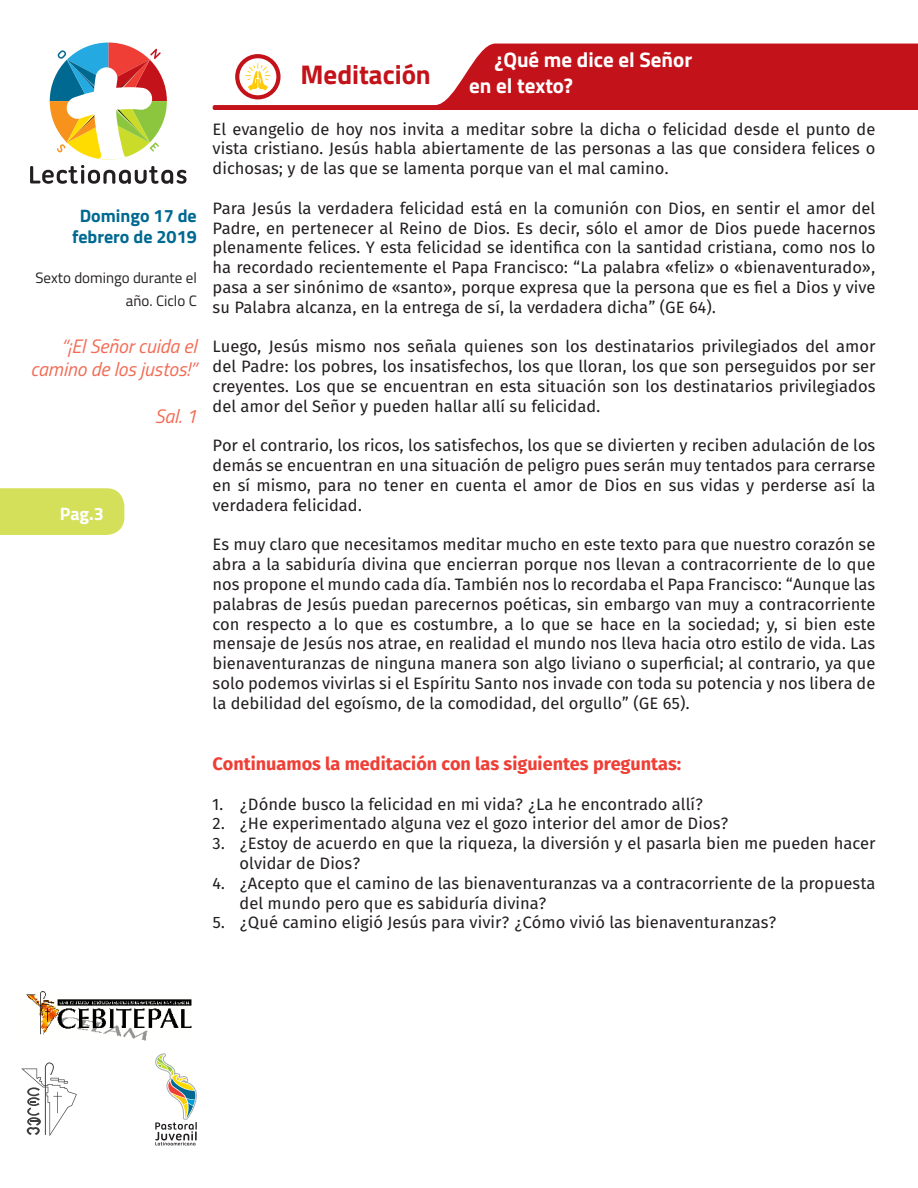
<style>
.page{position:relative;width:918px;height:1188px;background:#fff}
.page>*{position:absolute;margin:0;border:0;box-sizing:border-box;transform-origin:0 0}
.t1{font:700 27px "Titillium Web";color:#c4121a}
.t2{font:700 21px "Titillium Web";color:#fff}
.t3{font:italic 19.5px/23.4px "Titillium Web";color:#f26b54;text-align:right}
.t4{font:700 18px "Fira Sans OT";color:#ee3e35}
.t5{font:700 18px/21.6px "Titillium Web";color:#006991;text-align:center}
.t6{font:700 18px "Titillium Web";color:#fff}
.t7{font:16.5px/19.8px "Fira Sans OT";color:#231f20;text-align:justify}
.t8{font:15px/23.4px "Titillium Web";color:#231f20;text-align:right}
</style>
<div class="page">
<svg style="left:30px;top:43px;width:157px;height:141px"></svg>
<svg style="left:155px;top:1053px;width:42px;height:92px"></svg>
<svg style="left:21px;top:1062px;width:56px;height:74px"></svg>
<div style="left:0;top:488px;width:124px;height:47px;background:#d4e05a"></div>
<img style="left:26px;top:991px;width:166px;height:50px">
<svg style="left:212px;top:44px;width:706px;height:66px;fill:#c4121a"></svg>
<svg style="left:235px;top:54px;width:46px;height:45px"></svg>
<p class="t5" style="left:72px;top:203px;width:126px">Domingo 17 de febrero de 2019</p>
<p class="t8" style="left:35px;top:265px;width:163px">Sexto domingo durante el año. Ciclo C</p>
<p class="t3" style="left:30px;top:333px;width:168px">“¡El Señor cuida el camino de los justos!”</p>
<p class="t3" style="left:155px;top:404px;width:44px">Sal. 1</p>
<p class="t6" style="left:60px;top:500px;width:46px">Pag.3</p>
<h1 class="t1" style="left:300px;top:54px;width:132px">Meditación</h1>
<p class="t2" style="left:495px;top:44px;width:199px">¿Qué me dice el Señor</p>
<p class="t2" style="left:469px;top:69px;width:105px">en el texto?</p>
<p class="t7" style="left:213px;top:120px;width:664px">El evangelio de hoy nos invita a meditar sobre la dicha o felicidad desde el punto de vista cristiano. Jesús habla abiertamente de las personas a las que considera felices o dichosas; y de las que se lamenta porque van el mal camino.</p>
<p class="t7" style="left:213px;top:199px;width:664px">Para Jesús la verdadera felicidad está en la comunión con Dios, en sentir el amor del Padre, en pertenecer al Reino de Dios. Es decir, sólo el amor de Dios puede hacernos plenamente felices. Y esta felicidad se identifica con la santidad cristiana, como nos lo ha recordado recientemente el Papa Francisco: “La palabra «feliz» o «bienaventurado», pasa a ser sinónimo de «santo», porque expresa que la persona que es fiel a Dios y vive su Palabra alcanza, en la entrega de sí, la verdadera dicha” (GE 64).</p>
<p class="t7" style="left:213px;top:338px;width:664px">Luego, Jesús mismo nos señala quienes son los destinatarios privilegiados del amor del Padre: los pobres, los insatisfechos, los que lloran, los que son perseguidos por ser creyentes. Los que se encuentran en esta situación son los destinatarios privilegiados del amor del Señor y pueden hallar allí su felicidad.</p>
<p class="t7" style="left:213px;top:437px;width:664px">Por el contrario, los ricos, los satisfechos, los que se divierten y reciben adulación de los demás se encuentran en una situación de peligro pues serán muy tentados para cerrarse en sí mismo, para no tener en cuenta el amor de Dios en sus vidas y perderse así la verdadera felicidad.</p>
<p class="t7" style="left:213px;top:536px;width:664px">Es muy claro que necesitamos meditar mucho en este texto para que nuestro corazón se abra a la sabiduría divina que encierran porque nos llevan a contracorriente de lo que nos propone el mundo cada día. También nos lo recordaba el Papa Francisco: “Aunque las palabras de Jesús puedan parecernos poéticas, sin embargo van muy a contracorriente con respecto a lo que es costumbre, a lo que se hace en la sociedad; y, si bien este mensaje de Jesús nos atrae, en realidad el mundo nos lleva hacia otro estilo de vida. Las bienaventuranzas de ninguna manera son algo liviano o superficial; al contrario, ya que solo podemos vivirlas si el Espíritu Santo nos invade con toda su potencia y nos libera de la debilidad del egoísmo, de la comodidad, del orgullo” (GE 65).</p>
<p class="t4" style="left:213px;top:751px;width:470px">Continuamos la meditación con las siguientes preguntas:</p>
<p class="t7" style="left:213px;top:795px;width:492px">1. ¿Dónde busco la felicidad en mi vida? ¿La he encontrado allí?</p>
<p class="t7" style="left:213px;top:815px;width:518px">2. ¿He experimentado alguna vez el gozo interior del amor de Dios?</p>
<p class="t7" style="left:240px;top:835px;width:637px;text-indent:-27px">3. ¿Estoy de acuerdo en que la riqueza, la diversión y el pasarla bien me pueden hacer olvidar de Dios?</p>
<p class="t7" style="left:240px;top:874px;width:637px;text-indent:-27px">4. ¿Acepto que el camino de las bienaventuranzas va a contracorriente de la propuesta del mundo pero que es sabiduría divina?</p>
<p class="t7" style="left:213px;top:914px;width:566px">5. ¿Qué camino eligió Jesús para vivir? ¿Cómo vivió las bienaventuranzas?</p>
</div>
